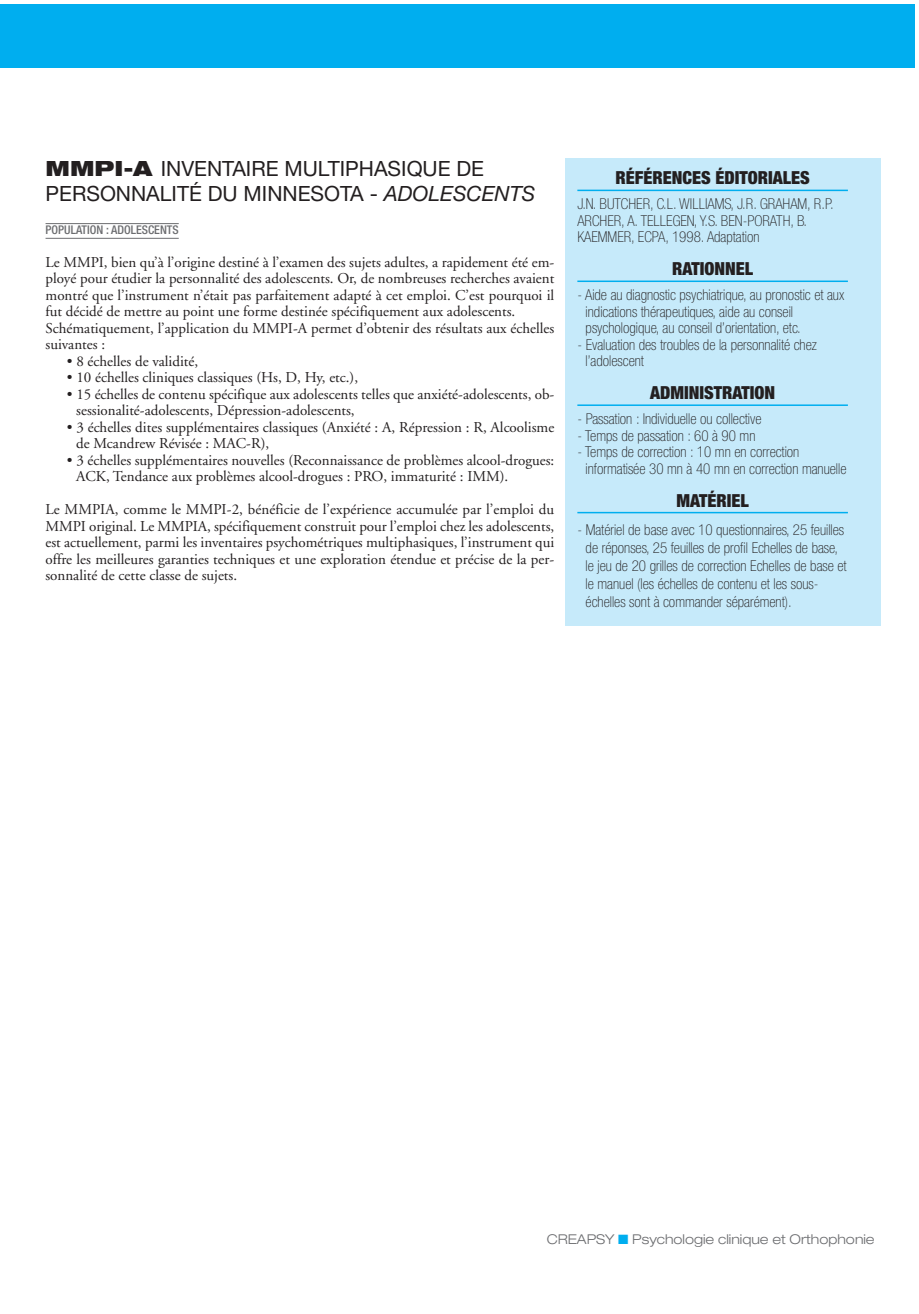
<style>
.page{position:relative;width:919px;height:1314px;background:#fff}
.page>*{position:absolute;margin:0;border:0;box-sizing:border-box;transform-origin:0 0}
.t1{font:21px/25.2px "Helvetica Neue LT Std";color:#231f20}
.t2{font:900 condensed 18px "Helvetica Neue LT Std";color:#231f20}
.t3{font:15px/16.5px "Adobe Garamond";color:#231f20}
.t4{font:100 condensed 15px/16.5px "Helvetica Neue LT Std";color:#231f20}
.t5{font:300 expanded 13.5px "Helvetica Neue LT Std";color:#6c6d70}
.t6{font:500 condensed 12px "Helvetica Neue LT Std";color:#6c6d70}
.s1{font-weight:900;font-stretch:expanded}
.s2{font-style:italic}
.s3{color:#00aeef}
</style>
<div class="page">
<div style="left:565px;top:158px;width:315px;height:468px;background:#c6eafa"></div>
<hr style="left:577px;top:190px;width:270px;height:1px;background:#00aeef">
<hr style="left:577px;top:281px;width:270px;height:1px;background:#00aeef">
<hr style="left:577px;top:404px;width:270px;height:2px;background:#00aeef">
<hr style="left:577px;top:512px;width:270px;height:1px;background:#00aeef">
<hr style="left:46px;top:223px;width:133px;height:1px;background:#6c6d70">
<hr style="left:46px;top:238px;width:133px;height:1px;background:#6c6d70">
<div style="left:0;top:4px;width:914px;height:64px;background:#00aeef"></div>
<h1 class="t1" style="left:46px;top:158px;width:491px"><span class="s1">MMPI-A</span> INVENTAIRE MULTIPHASIQUE DE<br>PERSONNALITÉ DU MINNESOTA - <span class="s2">ADOLESCENTS</span></h1>
<p class="t6" style="left:46px;top:225px;width:135px">POPULATION : ADOLESCENTS</p>
<p class="t3" style="left:46px;top:255px;width:510px">Le MMPI, bien qu’à l’origine destiné à l’examen des sujets adultes, a rapidement été em&shy;ployé pour étudier la personnalité des adolescents. Or, de nombreuses recherches avaient montré que l’instrument n’était pas parfaitement adapté à cet emploi. C’est pourquoi il fut décidé de mettre au point une forme destinée spécifiquement aux adolescents.<br>Schématiquement, l’application du MMPI-A permet d’obtenir des résultats aux échelles suivantes :</p>
<p class="t3" style="left:67px;top:354px;width:133px">• 8 échelles de validité,</p>
<p class="t3" style="left:67px;top:371px;width:293px">• 10 échelles cliniques classiques (Hs, D, Hy, etc.),</p>
<p class="t3" style="left:76px;top:387px;width:479px;text-indent:-9px">• 15 échelles de contenu spécifique aux adolescents telles que anxiété-adolescents, ob&shy;sessionalité-adolescents, Dépression-adolescents,</p>
<p class="t3" style="left:76px;top:420px;width:479px;text-indent:-9px">• 3 échelles dites supplémentaires classiques (Anxiété : A, Répression : R, Alcoolisme de Mcandrew Révisée : MAC-R),</p>
<p class="t3" style="left:76px;top:453px;width:479px;text-indent:-9px">• 3 échelles supplémentaires nouvelles (Reconnaissance de problèmes alcool-drogues:<br>ACK, Tendance aux problèmes alcool-drogues : PRO, immaturité : IMM).</p>
<p class="t3" style="left:45px;top:503px;width:510px;text-align:justify">Le MMPIA, comme le MMPI-2, bénéficie de l’expérience accumulée par l’emploi du MMPI original. Le MMPIA, spécifiquement construit pour l’emploi chez les adolescents, est actuellement, parmi les inventaires psychométriques multiphasiques, l’instrument qui offre les meilleures garanties techniques et une exploration étendue et précise de la per&shy;sonnalité de cette classe de sujets.</p>
<p class="t2" style="left:615px;top:172px;width:196px">RÉFÉRENCES ÉDITORIALES</p>
<p class="t4" style="left:577px;top:197px;width:258px">J.N. BUTCHER, C.L. WILLIAMS, J.R. GRAHAM, R.P.<br>ARCHER, A. TELLEGEN, Y.S. BEN-PORATH, B.<br>KAEMMER, ECPA, 1998. Adaptation</p>
<p class="t2" style="left:672px;top:263px;width:82px">RATIONNEL</p>
<p class="t4" style="left:585px;top:288px;width:260px;text-indent:-8px">- Aide au diagnostic psychiatrique, au pronostic et aux indications thérapeutiques, aide au conseil psychologique, au conseil d’orientation, etc.</p>
<p class="t4" style="left:585px;top:338px;width:233px;text-indent:-8px">- Evaluation des troubles de la personnalité chez l’adolescent</p>
<p class="t2" style="left:650px;top:386px;width:126px">ADMINISTRATION</p>
<p class="t4" style="left:577px;top:412px;width:186px">- Passation : Individuelle ou collective</p>
<p class="t4" style="left:577px;top:428px;width:179px">- Temps de passation : 60 à 90 mn</p>
<p class="t4" style="left:585px;top:445px;width:262px;text-indent:-8px">- Temps de correction : 10 mn en correction informatisée 30 mn à 40 mn en correction manuelle</p>
<p class="t2" style="left:676px;top:494px;width:74px">MATÉRIEL</p>
<p class="t4" style="left:585px;top:522px;width:262px;line-height:18px;text-indent:-8px">- Matériel de base avec 10 questionnaires, 25 feuilles de réponses, 25 feuilles de profil Echelles de base, le jeu de 20 grilles de correction Echelles de base et le manuel (les échelles de contenu et les sous&shy;échelles sont à commander séparément).</p>
<p class="t5" style="left:546px;top:1235px;width:329px">CREAPSY <span class="s3">■</span> Psychologie clinique et Orthophonie</p>
</div>
